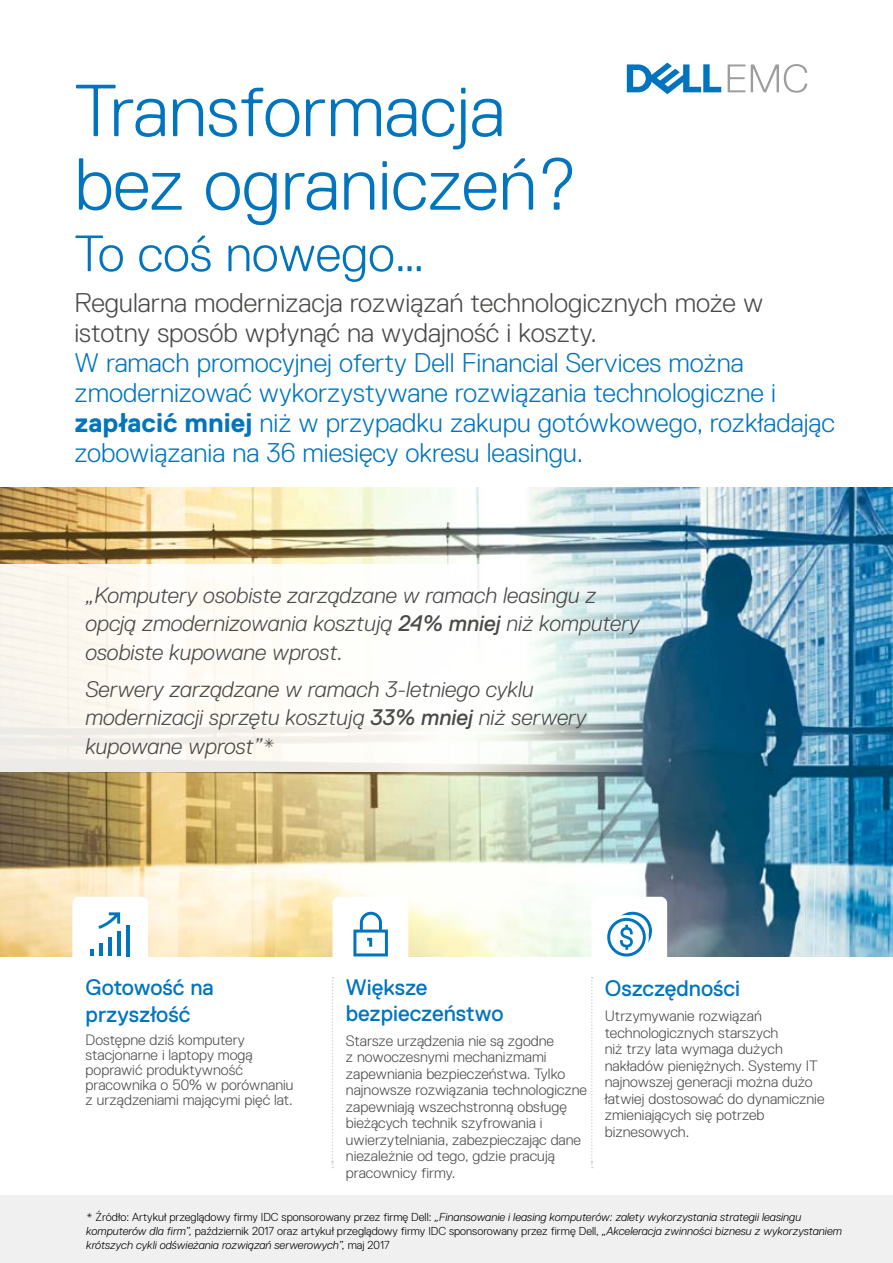
<style>
.page{position:relative;width:893px;height:1263px;background:#fff}
.page>*{position:absolute;margin:0;border:0;box-sizing:border-box;transform-origin:0 0}
.t1{font:300 73.5px/73.5px "Dell Replica";color:#0075bd}
.t2{font:300 51px "Dell Replica";color:#0075bd}
.t3{font:300 27px/30px "Dell Replica";color:#0075bd}
.t4{font:300 27px/30px "Dell Replica";color:#4a4a49}
.t5{font:italic 300 22.5px/28.5px "Dell Replica";color:#4a4a49}
.t6{font:22.5px/26.7px "Dell Replica";color:#0075bd}
.t7{font:300 15px/16.5px "Dell Replica";color:#4a4a49}
.t8{font:italic 300 11.55px/13.8px "Dell Replica";color:#000}
.s1{font-weight:700}
.s2{font-weight:400}
.s3{font-style:normal}
</style>
<div class="page">
<img style="left:0;top:488px;width:893px;height:468px">
<img style="left:0;top:546px;width:845px;height:179px">
<div style="left:72px;top:897px;width:76px;height:97px;background:#fff;border-radius:6px"></div>
<div style="left:333px;top:897px;width:75px;height:97px;background:#fff;border-radius:6px"></div>
<div style="left:591px;top:897px;width:76px;height:97px;background:#fff;border-radius:6px"></div>
<svg style="left:728px;top:64px;width:79px;height:29px"></svg>
<svg style="left:627px;top:63px;width:94px;height:31px"></svg>
<div style="left:0;top:1195px;width:893px;height:68px;background:#f0f0f0"></div>
<svg style="left:353px;top:912px;width:35px;height:44px"></svg>
<svg style="left:607px;top:912px;width:45px;height:44px"></svg>
<hr style="left:117px;top:931px;width:3px;height:25px;background:#0075bd">
<hr style="left:108px;top:937px;width:3px;height:19px;background:#0075bd">
<svg style="left:100px;top:943px;width:3px;height:13px"></svg>
<hr style="left:126px;top:925px;width:3px;height:31px;background:#0075bd">
<svg style="left:91px;top:950px;width:3px;height:6px"></svg>
<svg style="left:98px;top:912px;width:22px;height:17px"></svg>
<svg style="left:0;top:564px;width:798px;height:208px"></svg>
<svg style="left:331px;top:977px;width:3px;height:191px"></svg>
<svg style="left:591px;top:977px;width:2px;height:191px"></svg>
<h1 class="t1" style="left:74px;top:74px;width:505px">Transformacja bez ograniczeń?</h1>
<h2 class="t2" style="left:74px;top:225px;width:352px">To coś nowego…</h2>
<h3 class="t4" style="left:74px;top:288px;width:690px">Regularna modernizacja rozwiązań technologicznych może w istotny sposób wpłynąć na wydajność i koszty.</h3>
<h3 class="t3" style="left:74px;top:348px;width:762px">W ramach promocyjnej oferty Dell Financial Services można zmodernizować wykorzystywane rozwiązania technologiczne i <span class="s1">zapłacić mniej</span> niż w przypadku zakupu gotówkowego, rozkładając zobowiązania na 36 miesięcy okresu leasingu.</h3>
<h3 class="t5" style="left:85px;top:581px;width:556px">„Komputery osobiste zarządzane w ramach leasingu z opcją zmodernizowania kosztują <span class="s2">24% mniej</span> niż komputery osobiste kupowane wprost.</h3>
<h3 class="t5" style="left:85px;top:675px;width:503px">Serwery zarządzane w ramach 3-letniego cyklu modernizacji sprzętu kosztują <span class="s2">33% mniej</span> niż serwery kupowane wprost”<span class="s3">*</span></h3>
<h3 class="t6" style="left:86px;top:974px;width:130px">Gotowość na przyszłość</h3>
<p class="t7" style="left:86px;top:1033px;width:209px;line-height:15px">Dostępne dziś komputery stacjonarne i laptopy mogą poprawić produktywność pracownika o 50% w porównaniu z urządzeniami mającymi pięć lat.</p>
<h3 class="t6" style="left:346px;top:974px;width:159px;line-height:25.8px">Większe bezpieczeństwo</h3>
<p class="t7" style="left:346px;top:1032px;width:243px">Starsze urządzenia nie są zgodne<br>z nowoczesnymi mechanizmami zapewniania bezpieczeństwa. Tylko najnowsze rozwiązania technologiczne zapewniają wszechstronną obsługę bieżących technik szyfrowania i uwierzytelniania, zabezpieczając dane niezależnie od tego, gdzie pracują pracownicy firmy.</p>
<h3 class="t6" style="left:605px;top:975px;width:137px">Oszczędności</h3>
<p class="t7" style="left:605px;top:1008px;width:221px">Utrzymywanie rozwiązań technologicznych starszych<br>niż trzy lata wymaga dużych nakładów pieniężnych. Systemy IT najnowszej generacji można dużo łatwiej dostosować do dynamicznie zmieniających się potrzeb biznesowych.</p>
<p class="t8" style="left:86px;top:1210px;width:757px"><span class="s3">* Źródło: Artykuł przeglądowy firmy IDC sponsorowany przez firmę Dell:</span> „Finansowanie i leasing komputerów: zalety wykorzystania strategii leasingu komputerów dla firm”, <span class="s3">październik 2017 oraz artykuł przeglądowy firmy IDC sponsorowany przez firmę Dell,</span> „Akceleracja zwinności biznesu z wykorzystaniem krótszych cykli odświeżania rozwiązań serwerowych”, <span class="s3">maj 2017</span></p>
</div>
